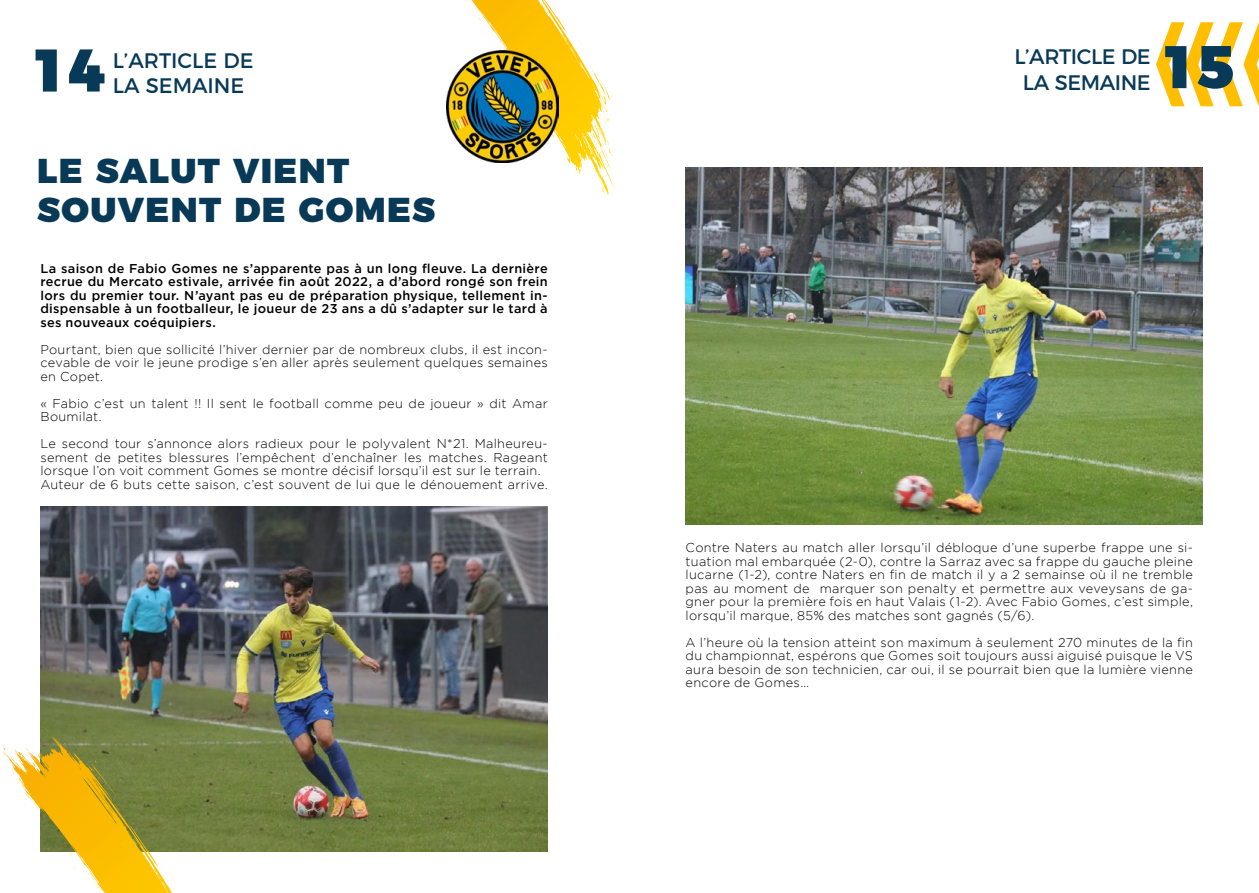
<style>
.page{position:relative;width:1259px;height:893px;background:#fff}
.page>*{position:absolute;margin:0;border:0;box-sizing:border-box;transform-origin:0 0}
.t1{font:900 60px "Montserrat";color:#083957}
.t2{font:900 34.5px/39px "Montserrat";letter-spacing:.04em;color:#083956}
.t3{font:21px "Montserrat";color:#083957}
.t4{font:21px/25.2px "Montserrat";letter-spacing:-.02em;color:#083956;text-align:center}
.t5{font:300 12.75px/13.5px "Gotham";letter-spacing:.025em;color:#000;text-align:justify}
.t6{font:500 12.75px/13.5px "Gotham";letter-spacing:.025em;color:#000;text-align:justify}
</style>
<div class="page">
<svg style="left:466px;top:0;width:149px;height:195px"></svg>
<img style="left:447px;top:51px;width:111px;height:111px">
<img style="left:685px;top:168px;width:517px;height:357px">
<img style="left:41px;top:507px;width:507px;height:345px">
<svg style="left:2px;top:723px;width:173px;height:170px"></svg>
<svg style="left:1156px;top:22px;width:103px;height:84px"></svg>
<h1 class="t1" style="left:31px;top:20px;width:76px">14</h1>
<h3 class="t3" style="left:113px;top:44px;width:142px">L’ARTICLE DE</h3>
<h3 class="t3" style="left:113px;top:69px;width:133px">LA SEMAINE</h3>
<h2 class="t2" style="left:37px;top:148px;width:399px">LE SALUT VIENT<br>SOUVENT DE GOMES</h2>
<p class="t6" style="left:40px;top:261px;width:509px">La saison de Fabio Gomes ne s’apparente pas à un long fleuve. La dernière recrue du Mercato estivale, arrivée fin août 2022, a d’abord rongé son frein lors du premier tour. N’ayant pas eu de préparation physique, tellement in&shy;dispensable à un footballeur, le joueur de 23 ans a dû s’adapter sur le tard à ses nouveaux coéquipiers.</p>
<p class="t5" style="left:40px;top:342px;width:509px">Pourtant, bien que sollicité l’hiver dernier par de nombreux clubs, il est incon&shy;cevable de voir le jeune prodige s’en aller après seulement quelques semaines en Copet.</p>
<p class="t5" style="left:40px;top:396px;width:509px">« Fabio c’est un talent !! Il sent le football comme peu de joueur » dit Amar<br>Boumilat.</p>
<p class="t5" style="left:40px;top:436px;width:509px;text-align:left">Le second tour s’annonce alors radieux pour le polyvalent N*21. Malheureu&shy;sement de petites blessures l’empêchent d’enchaîner les matches. Rageant lorsque l’on voit comment Gomes se montre décisif lorsqu’il est sur le terrain.<br>Auteur de 6 buts cette saison, c’est souvent de lui que le dénouement arrive.</p>
<h3 class="t4" style="left:1014px;top:43px;width:138px">L’ARTICLE DE<br>LA SEMAINE</h3>
<h1 class="t1" style="left:1160px;top:16px;width:75px">15</h1>
<p class="t5" style="left:685px;top:540px;width:509px">Contre Naters au match aller lorsqu’il débloque d’une superbe frappe une si&shy;tuation mal embarquée (2-0), contre la Sarraz avec sa frappe du gauche pleine lucarne (1-2), contre Naters en fin de match il y a 2 semainse où il ne tremble pas au moment de marquer son penalty et permettre aux veveysans de ga&shy;gner pour la première fois en haut Valais (1-2). Avec Fabio Gomes, c’est simple, lorsqu’il marque, 85% des matches sont gagnés (5/6).</p>
<p class="t5" style="left:685px;top:635px;width:509px">A l’heure où la tension atteint son maximum à seulement 270 minutes de la fin du championnat, espérons que Gomes soit toujours aussi aiguisé puisque le VS aura besoin de son technicien, car oui, il se pourrait bien que la lumière vienne encore de Gomes…</p>
</div>
